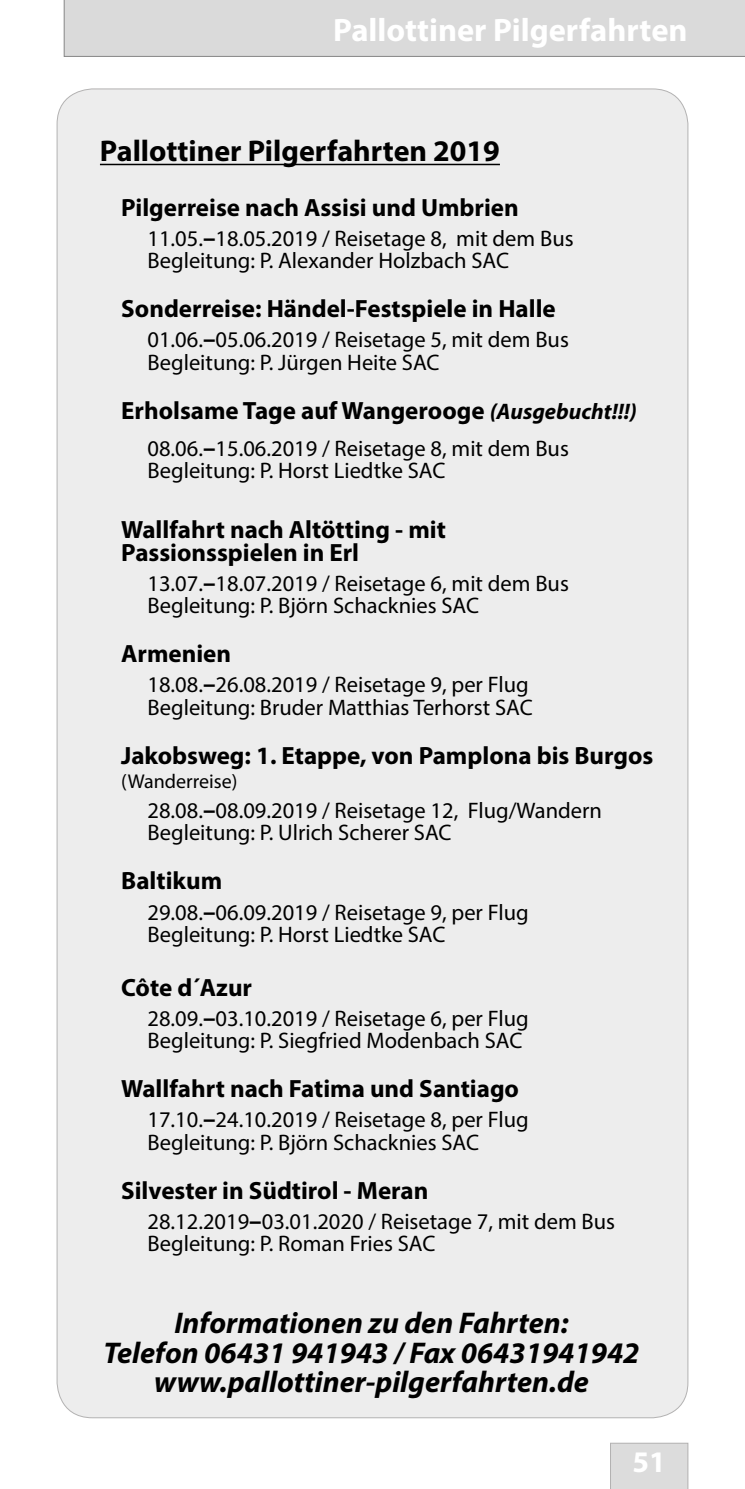
<style>
.page{position:relative;width:745px;height:1489px;background:#fff}
.page>*{position:absolute;margin:0;border:0;box-sizing:border-box;transform-origin:0 0}
.t1{font:700 32.5px "Myriad Pro";color:#fff}
.t2{font:italic 700 30px/29.5px "Myriad Pro";color:#000;text-align:center}
.t3{font:700 30px "Myriad Pro";color:#000}
.t4{font:700 30px "Myriad Pro";color:#fff}
.t5{font:700 25px/22.5px "Myriad Pro";color:#000}
.t6{font:22.5px/22.5px "Myriad Pro";color:#000}
.t7{font:20px "Myriad Pro";color:#000}
.s1{font-weight:700;font-size:25px}
.s2{font-style:italic;font-size:22.5px}
</style>
<div class="page">
<div style="left:64px;top:0;width:680px;height:57px;background:#dadada"></div>
<div style="left:610px;top:1442px;width:77px;height:46px;background:#dcdcdc"></div>
<div style="left:57px;top:89px;width:630px;height:1328px;background:#ededed;border-radius:35px"></div>
<hr style="left:100px;top:164px;width:399px;height:1px;background:#000">
<h1 class="t1" style="left:333px;top:8px;width:356px">Pallottiner Pilgerfahrten</h1>
<h2 class="t3" style="left:100px;top:132px;width:401px">Pallottiner Pilgerfahrten 2019</h2>
<p class="t5" style="left:121px;top:195px;width:399px">Pilgerreise nach Assisi und Umbrien</p>
<p class="t6" style="left:147px;top:226px;width:427px">11.05.<span class="s1">–</span>18.05.2019 / Reisetage 8, mit dem Bus<br>Begleitung: P. Alexander Holzbach SAC</p>
<p class="t5" style="left:121px;top:296px;width:436px">Sonderreise: Händel-Festspiele in Halle</p>
<p class="t6" style="left:147px;top:328px;width:422px">01.06.<span class="s1">–</span>05.06.2019 / Reisetage 5, mit dem Bus<br>Begleitung: P. Jürgen Heite SAC</p>
<p class="t5" style="left:121px;top:398px;width:517px">Erholsame Tage auf Wangerooge <span class="s2">(Ausgebucht!!!)</span></p>
<p class="t6" style="left:147px;top:437px;width:422px">08.06.<span class="s1">–</span>15.06.2019 / Reisetage 8, mit dem Bus<br>Begleitung: P. Horst Liedtke SAC</p>
<p class="t5" style="left:121px;top:517px;width:326px">Wallfahrt nach Altötting - mit<br>Passionsspielen in Erl</p>
<p class="t6" style="left:147px;top:571px;width:422px">13.07.<span class="s1">–</span>18.07.2019 / Reisetage 6, mit dem Bus<br>Begleitung: P. Björn Schacknies SAC</p>
<p class="t5" style="left:121px;top:641px;width:111px">Armenien</p>
<p class="t6" style="left:147px;top:673px;width:386px">18.08.<span class="s1">–</span>26.08.2019 / Reisetage 9, per Flug<br>Begleitung: Bruder Matthias Terhorst SAC</p>
<p class="t5" style="left:121px;top:743px;width:533px">Jakobsweg: 1. Etappe, von Pamplona bis Burgos</p>
<p class="t7" style="left:121px;top:768px;width:118px">(Wanderreise)</p>
<p class="t6" style="left:147px;top:798px;width:456px">28.08.<span class="s1">–</span>08.09.2019 / Reisetage 12, Flug/Wandern<br>Begleitung: P. Ulrich Scherer SAC</p>
<p class="t5" style="left:121px;top:869px;width:102px">Baltikum</p>
<p class="t6" style="left:147px;top:900px;width:382px">29.08.<span class="s1">–</span>06.09.2019 / Reisetage 9, per Flug<br>Begleitung: P. Horst Liedtke SAC</p>
<p class="t5" style="left:121px;top:975px;width:132px">Côte d´Azur</p>
<p class="t6" style="left:147px;top:1006px;width:382px">28.09.<span class="s1">–</span>03.10.2019 / Reisetage 6, per Flug<br>Begleitung: P. Siegfried Modenbach SAC</p>
<p class="t5" style="left:121px;top:1076px;width:399px">Wallfahrt nach Fatima und Santiago</p>
<p class="t6" style="left:147px;top:1108px;width:382px">17.10.<span class="s1">–</span>24.10.2019 / Reisetage 8, per Flug<br>Begleitung: P. Björn Schacknies SAC</p>
<p class="t5" style="left:121px;top:1178px;width:308px">Silvester in Südtirol - Meran</p>
<p class="t6" style="left:147px;top:1209px;width:469px">28.12.2019<span class="s1">–</span>03.01.2020 / Reisetage 7, mit dem Bus<br>Begleitung: P. Roman Fries SAC</p>
<h2 class="t2" style="left:103px;top:1307px;width:537px">Informationen zu den Fahrten:<br>Telefon 06431 941943 / Fax 06431941942 www.pallottiner-pilgerfahrten.de</h2>
<h2 class="t4" style="left:632px;top:1441px;width:35px">51</h2>
</div>
